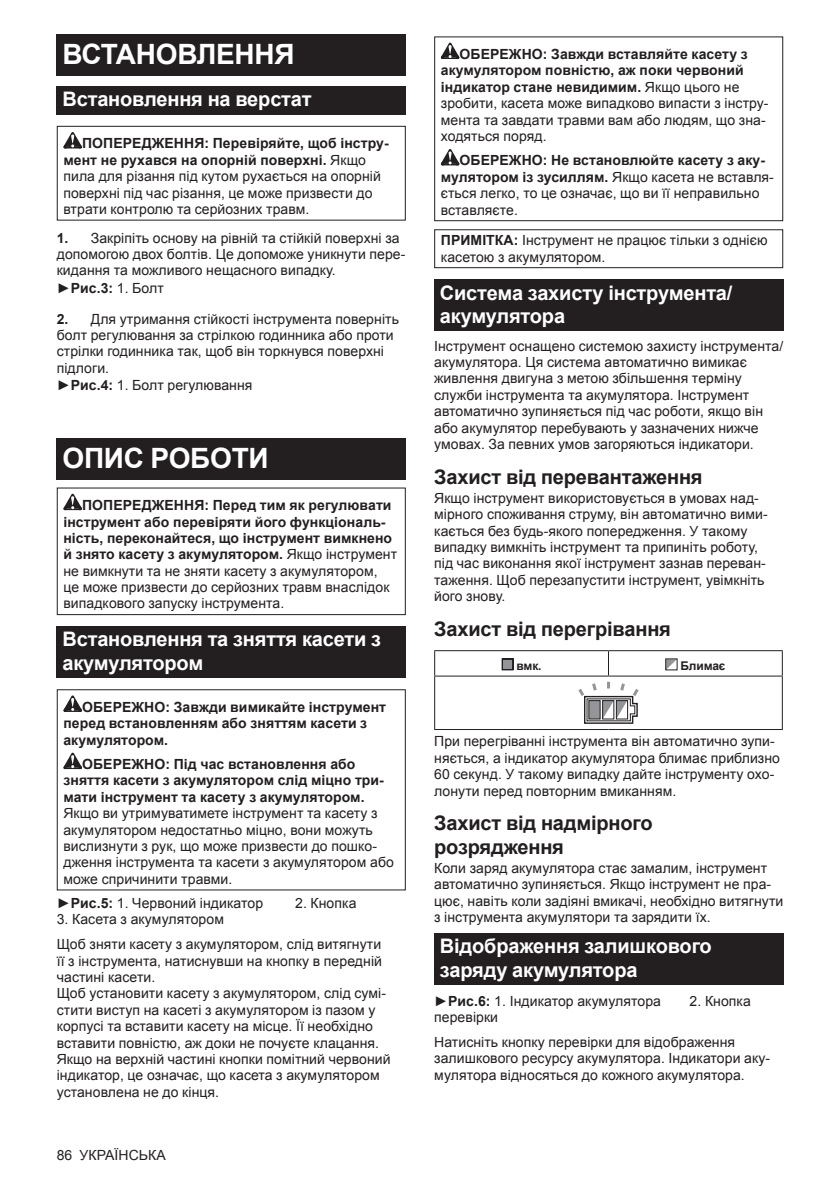
<style>
.page{position:relative;width:840px;height:1191px;background:#fff}
.page>*{position:absolute;margin:0;border:0;box-sizing:border-box;transform-origin:0 0}
.t1{font:700 28px "Arial";letter-spacing:-.01em;color:#fff}
.t2{font:700 20px/23.4px "Arial";letter-spacing:-.01em;color:#fff}
.t3{font:700 20px/23.4px "Arial";letter-spacing:-.01em;color:#231f20}
.t4{font:14px/16.4px "Arial";letter-spacing:.005em;color:#231f20}
.t5{font:700 14px/16.4px "Arial";letter-spacing:.005em;color:#231f20}
.t6{font:700 12px "Arial";letter-spacing:-.01em;color:#231f20}
.s1{font-weight:700}
.s2{font-weight:400}
</style>
<div class="page">
<div style="left:57px;top:34px;width:348px;height:41px;background:#231f20"></div>
<div style="left:57px;top:86px;width:348px;height:29px;background:#231f20"></div>
<svg style="left:63px;top:132px;width:19px;height:16px"></svg>
<div style="left:57px;top:126px;width:348px;height:95px;border:1px solid #231f20"></div>
<div style="left:57px;top:438px;width:348px;height:41px;background:#231f20"></div>
<svg style="left:63px;top:494px;width:19px;height:16px"></svg>
<div style="left:57px;top:487px;width:348px;height:128px;border:1px solid #231f20"></div>
<div style="left:57px;top:626px;width:348px;height:52px;background:#231f20"></div>
<svg style="left:63px;top:695px;width:19px;height:17px"></svg>
<svg style="left:63px;top:752px;width:19px;height:17px"></svg>
<div style="left:57px;top:689px;width:348px;height:201px;border:1px solid #231f20"></div>
<svg style="left:440px;top:43px;width:19px;height:16px"></svg>
<svg style="left:440px;top:149px;width:19px;height:16px"></svg>
<div style="left:434px;top:36px;width:348px;height:185px;border:1px solid #231f20"></div>
<div style="left:434px;top:229px;width:348px;height:39px;border:1px solid #231f20"></div>
<div style="left:434px;top:279px;width:348px;height:52px;background:#231f20"></div>
<hr style="left:434px;top:650px;width:174px;height:1px;background:#231f20">
<svg style="left:434px;top:651px;width:1px;height:24px"></svg>
<hr style="left:608px;top:650px;width:174px;height:1px;background:#231f20">
<svg style="left:781px;top:651px;width:1px;height:24px"></svg>
<hr style="left:434px;top:675px;width:174px;height:1px;background:#231f20">
<hr style="left:434px;top:676px;width:1px;height:53px;background:#231f20">
<hr style="left:608px;top:675px;width:174px;height:1px;background:#231f20">
<hr style="left:781px;top:676px;width:1px;height:53px;background:#231f20">
<hr style="left:434px;top:729px;width:174px;height:1px;background:#231f20">
<hr style="left:608px;top:729px;width:174px;height:1px;background:#231f20">
<svg style="left:504px;top:661px;width:7px;height:7px"></svg>
<div style="left:501px;top:658px;width:12px;height:12px;border:1px solid #231f20"></div>
<svg style="left:666px;top:660px;width:9px;height:8px"></svg>
<div style="left:664px;top:658px;width:13px;height:12px;border:1px solid #231f20"></div>
<svg style="left:578px;top:682px;width:60px;height:42px"></svg>
<div style="left:434px;top:933px;width:348px;height:52px;background:#231f20"></div>
<h1 class="t1" style="left:62px;top:35px;width:234px">ВСТАНОВЛЕННЯ</h1>
<h2 class="t2" style="left:62px;top:88px;width:251px">Встановлення на верстат</h2>
<p class="t4" style="left:63px;top:135px;width:327px;text-indent:19px"><span class="s1">ПОПЕРЕДЖЕННЯ: Перевіряйте, щоб інстру&shy;мент не рухався на опорній поверхні.</span> Якщо пила для різання під кутом рухається на опорній поверхні під час різання, це може призвести до втрати контролю та серйозних травм.</p>
<p class="t4" style="left:57px;top:229px;width:350px"><span class="s1">1.</span> Закріпіть основу на рівній та стійкій поверхні за допомогою двох болтів. Це допоможе уникнути пере&shy;кидання та можливого нещасного випадку.<br>►<span class="s1">Рис.3:</span> 1. Болт</p>
<p class="t4" style="left:57px;top:310px;width:343px"><span class="s1">2.</span> Для утримання стійкості інструмента поверніть болт регулювання за стрілкою годинника або проти стрілки годинника так, щоб він торкнувся поверхні підлоги.<br>►<span class="s1">Рис.4:</span> 1. Болт регулювання</p>
<h1 class="t1" style="left:62px;top:439px;width:208px">ОПИС РОБОТИ</h1>
<p class="t5" style="left:63px;top:497px;width:335px;text-indent:19px">ПОПЕРЕДЖЕННЯ: Перед тим як регулювати інструмент або перевіряти його функціональ&shy;ність, переконайтеся, що інструмент вимкнено й знято касету з акумулятором. <span class="s2">Якщо інструмент не вимкнути та не зняти касету з акумулятором,<br>це може призвести до серйозних травм внаслідок випадкового запуску інструмента.</span></p>
<h2 class="t2" style="left:62px;top:628px;width:320px">Встановлення та зняття касети з акумулятором</h2>
<p class="t5" style="left:63px;top:699px;width:324px;text-indent:19px">ОБЕРЕЖНО: Завжди вимикайте інструмент перед встановленням або зняттям касети з акумулятором.</p>
<p class="t5" style="left:63px;top:756px;width:322px;text-indent:19px">ОБЕРЕЖНО: Під час встановлення або зняття касети з акумулятором слід міцно три&shy;мати інструмент та касету з акумулятором.</p>
<p class="t4" style="left:63px;top:805px;width:332px">Якщо ви утримуватимете інструмент та касету з акумулятором недостатньо міцно, вони можуть вислизнути з рук, що може призвести до пошко&shy;дження інструмента та касети з акумулятором або може спричинити травми.</p>
<p class="t4" style="left:57px;top:895px;width:208px">►<span class="s1">Рис.5:</span> 1. Червоний індикатор</p>
<p class="t4" style="left:295px;top:895px;width:63px">2. Кнопка</p>
<p class="t4" style="left:57px;top:907px;width:326px;line-height:24.8px">3. Касета з акумулятором<br>Щоб зняти касету з акумулятором, слід витягнути</p>
<p class="t4" style="left:57px;top:952px;width:335px">її з інструмента, натиснувши на кнопку в передній частині касети.<br>Щоб установити касету з акумулятором, слід сумі&shy;стити виступ на касеті з акумулятором із пазом у корпусі та вставити касету на місце. Її необхідно вставити повністю, аж доки не почуєте клацання.<br>Якщо на верхній частині кнопки помітний червоний індикатор, це означає, що касета з акумулятором установлена не до кінця.</p>
<p class="t4" style="left:57px;top:1148px;width:110px">86 УКРАЇНСЬКА</p>
<p class="t4" style="left:440px;top:46px;width:329px;text-indent:19px"><span class="s1">ОБЕРЕЖНО: Завжди вставляйте касету з акумулятором повністю, аж поки червоний індикатор стане невидимим.</span> Якщо цього не зробити, касета може випадково випасти з інстру&shy;мента та завдати травми вам або людям, що зна&shy;ходяться поряд.</p>
<p class="t4" style="left:440px;top:152px;width:334px;text-indent:19px"><span class="s1">ОБЕРЕЖНО: Не встановлюйте касету з аку&shy;мулятором із зусиллям.</span> Якщо касета не вставля&shy;ється легко, то це означає, що ви її неправильно вставляєте.</p>
<p class="t4" style="left:440px;top:232px;width:328px"><span class="s1">ПРИМІТКА:</span> Інструмент не працює тільки з однією касетою з акумулятором.</p>
<h2 class="t2" style="left:439px;top:281px;width:294px">Система захисту інструмента/ акумулятора</h2>
<p class="t4" style="left:434px;top:338px;width:350px">Інструмент оснащено системою захисту інструмента/ акумулятора. Ця система автоматично вимикає живлення двигуна з метою збільшення терміну служби інструмента та акумулятора. Інструмент автоматично зупиняється під час роботи, якщо він або акумулятор перебувають у зазначених нижче умовах. За певних умов загоряються індикатори.</p>
<h2 class="t3" style="left:434px;top:465px;width:270px">Захист від перевантаження</h2>
<p class="t4" style="left:434px;top:490px;width:335px">Якщо інструмент використовується в умовах над&shy;мірного споживання струму, він автоматично вими&shy;кається без будь-якого попередження. У такому випадку вимкніть інструмент та припиніть роботу, під час виконання якої інструмент зазнав переван&shy;таження. Щоб перезапустити інструмент, увімкніть його знову.</p>
<h2 class="t3" style="left:434px;top:618px;width:238px">Захист від перегрівання</h2>
<p class="t6" style="left:516px;top:658px;width:27px">вмк.</p>
<p class="t6" style="left:680px;top:658px;width:47px">Блимає</p>
<p class="t4" style="left:434px;top:733px;width:347px">При перегріванні інструмента він автоматично зупи&shy;няється, а індикатор акумулятора блимає приблизно 60 секунд. У такому випадку дайте інструменту охо&shy;лонути перед повторним вмиканням.</p>
<h2 class="t3" style="left:434px;top:812px;width:220px">Захист від надмірного розрядження</h2>
<p class="t4" style="left:434px;top:860px;width:350px">Коли заряд акумулятора стає замалим, інструмент автоматично зупиняється. Якщо інструмент не пра&shy;цює, навіть коли задіяні вмикачі, необхідно витягнути з інструмента акумулятори та зарядити їх.</p>
<h2 class="t2" style="left:439px;top:935px;width:273px">Відображення залишкового заряду акумулятора</h2>
<p class="t4" style="left:434px;top:992px;width:228px">►<span class="s1">Рис.6:</span> 1. Індикатор акумулятора</p>
<p class="t4" style="left:689px;top:992px;width:63px">2. Кнопка</p>
<p class="t4" style="left:434px;top:1005px;width:302px;line-height:24.8px">перевірки<br>Натисніть кнопку перевірки для відображення</p>
<p class="t4" style="left:434px;top:1050px;width:337px">залишкового ресурсу акумулятора. Індикатори аку&shy;мулятора відносяться до кожного акумулятора.</p>
</div>
